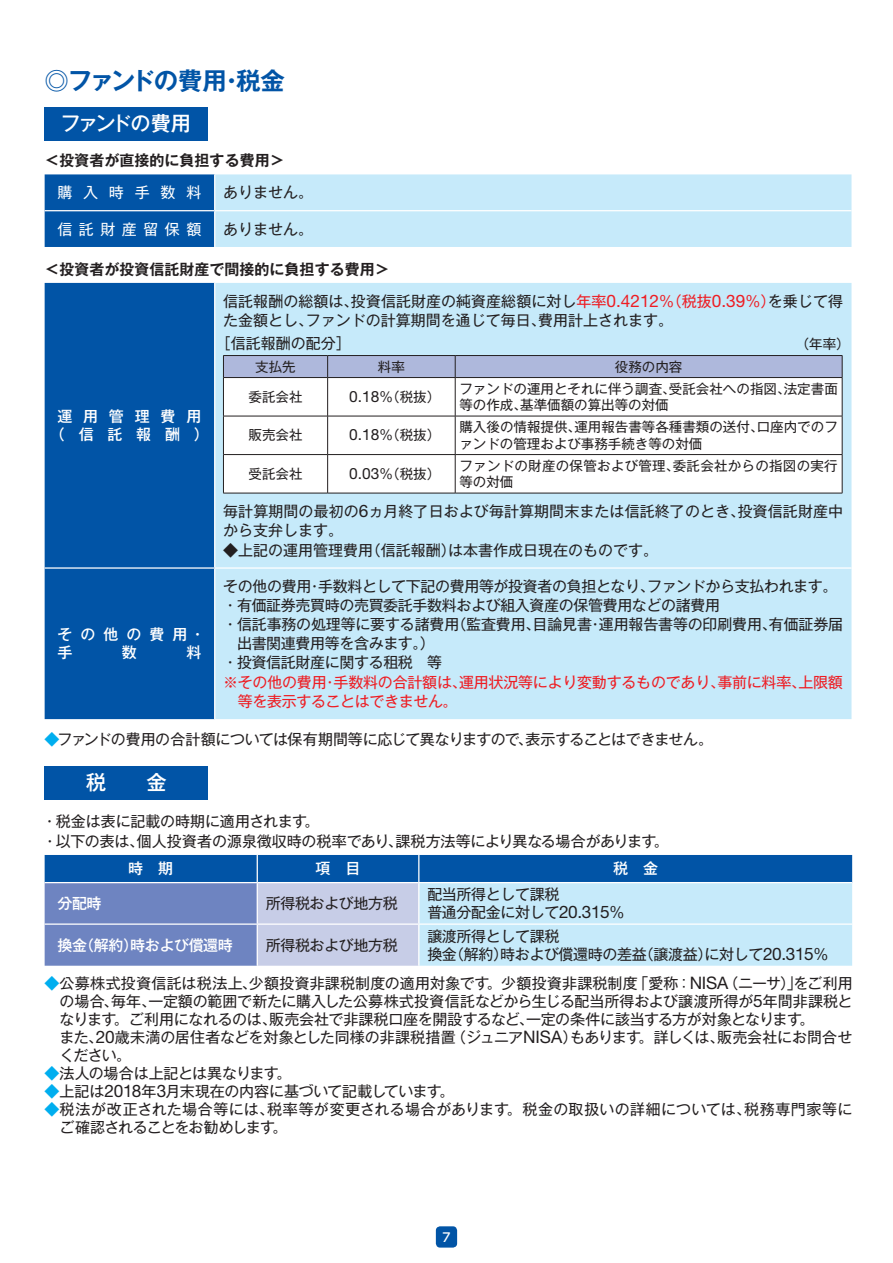
<style>
.page{position:relative;width:893px;height:1263px;background:#fff}
.page>*{position:absolute;margin:0;border:0;box-sizing:border-box;transform-origin:0 0}
.t1{font:700 24.45px "Gothic MB101 Pr 5 De";letter-spacing:-.05em;color:#0154a6}
.t2{font:500 20.25px "Gothic MB101 Pr 5";letter-spacing:-.09em;color:#fff}
.t3{font:15px/18px "Gothic MB101 Pr 5";letter-spacing:-.015em;color:#231f20}
.t4{font:15px/18px "Gothic MB101 Pr 5";letter-spacing:.015em;color:#231f20}
.t5{font:15px/19.2px "Gothic MB101 Pr 5";letter-spacing:-.015em;color:#ee1d23}
.t6{font:15px/19.2px "Gothic MB101 Pr 5";letter-spacing:.005em;color:#231f20}
.t7{font:15px "Gothic MB101 Pr 5";letter-spacing:-.035em;color:#231f20}
.t8{font:700 15px "Gothic MB101 Pr 5 De";color:#231f20}
.t9{font:500 15px/18px "Gothic MB101 Pr 5";letter-spacing:.535em;color:#fff}
.t10{font:15px "Gothic MB101 Pr 5";letter-spacing:.435em;color:#fff}
.t11{font:500 15px "Gothic MB101 Pr 5";letter-spacing:-.025em;color:#fff}
.t12{font:500 15px/18px "Gothic MB101 Pr 5";letter-spacing:.72em;color:#fff;text-align:center}
.t13{font:13.5px/16.5px "Gothic MB101 Pr 5";color:#231f20}
.t14{font:13.5px/16.5px "Gothic MB101 Pr 5";letter-spacing:.02em;color:#231f20}
.t15{font:500 12.15px "UD Shin Go Pro";color:#fff}
.s1{color:#ee1d23}
.s2{font-family:"Helvetica Neue";font-size:17.25px;color:#ee1d23}
.s3{font-family:"Helvetica Neue";font-size:15.45px}
.s4{font-family:"Helvetica Neue";font-size:17.25px}
.s5{color:#00aeef}
</style>
<div class="page">
<div style="left:436px;top:1226px;width:21px;height:21px;background:#0154a6;border-radius:4px"></div>
<div style="left:45px;top:107px;width:163px;height:33px;background:#0154a6"></div>
<div style="left:45px;top:174px;width:169px;height:73px;background:#0154a6"></div>
<div style="left:215px;top:174px;width:636px;height:73px;background:#c6eafa"></div>
<hr style="left:45px;top:210px;width:170px;height:1px;background:#fff">
<hr style="left:215px;top:210px;width:636px;height:1px;background:#fff">
<div style="left:45px;top:283px;width:169px;height:436px;background:#0154a6"></div>
<div style="left:215px;top:283px;width:636px;height:436px;background:#c6eafa"></div>
<hr style="left:45px;top:567px;width:170px;height:2px;background:#fff">
<hr style="left:215px;top:567px;width:636px;height:2px;background:#fff">
<svg style="left:224px;top:378px;width:618px;height:115px"></svg>
<div style="left:223px;top:355px;width:620px;height:22px;background:#aeb8dc"></div>
<hr style="left:223px;top:377px;width:105px;height:1px;background:#231f20">
<hr style="left:223px;top:378px;width:1px;height:38px;background:#231f20">
<hr style="left:328px;top:377px;width:127px;height:1px;background:#231f20">
<hr style="left:327px;top:378px;width:1px;height:38px;background:#231f20">
<hr style="left:455px;top:377px;width:387px;height:1px;background:#231f20">
<hr style="left:455px;top:378px;width:1px;height:38px;background:#231f20">
<hr style="left:842px;top:378px;width:1px;height:38px;background:#231f20">
<hr style="left:223px;top:416px;width:105px;height:1px;background:#231f20">
<hr style="left:223px;top:416px;width:1px;height:38px;background:#231f20">
<hr style="left:328px;top:416px;width:127px;height:1px;background:#231f20">
<hr style="left:327px;top:416px;width:1px;height:38px;background:#231f20">
<hr style="left:455px;top:416px;width:387px;height:1px;background:#231f20">
<hr style="left:455px;top:416px;width:1px;height:38px;background:#231f20">
<hr style="left:842px;top:416px;width:1px;height:38px;background:#231f20">
<hr style="left:223px;top:454px;width:105px;height:1px;background:#231f20">
<hr style="left:223px;top:455px;width:1px;height:38px;background:#231f20">
<hr style="left:328px;top:454px;width:127px;height:1px;background:#231f20">
<hr style="left:327px;top:455px;width:1px;height:38px;background:#231f20">
<hr style="left:455px;top:454px;width:387px;height:1px;background:#231f20">
<hr style="left:455px;top:455px;width:1px;height:38px;background:#231f20">
<hr style="left:842px;top:455px;width:1px;height:38px;background:#231f20">
<hr style="left:223px;top:493px;width:105px;height:1px;background:#231f20">
<hr style="left:328px;top:493px;width:127px;height:1px;background:#231f20">
<hr style="left:455px;top:493px;width:387px;height:1px;background:#231f20">
<div style="left:45px;top:766px;width:163px;height:33px;background:#0154a6"></div>
<svg style="left:45px;top:855px;width:807px;height:111px;background:#84acd7"></svg>
<hr style="left:45px;top:882px;width:212px;height:1px;background:#fff">
<hr style="left:257px;top:882px;width:162px;height:1px;background:#fff">
<hr style="left:257px;top:883px;width:1px;height:40px;background:#fff">
<hr style="left:419px;top:882px;width:433px;height:1px;background:#fff">
<hr style="left:418px;top:883px;width:1px;height:40px;background:#fff">
<hr style="left:45px;top:923px;width:212px;height:2px;background:#fff">
<hr style="left:257px;top:923px;width:162px;height:2px;background:#fff">
<hr style="left:257px;top:925px;width:1px;height:41px;background:#fff">
<hr style="left:419px;top:923px;width:433px;height:2px;background:#fff">
<hr style="left:418px;top:925px;width:1px;height:41px;background:#fff">
<h1 class="t1" style="left:45px;top:60px;width:242px">◎ファンドの費用・税金</h1>
<h2 class="t2" style="left:60px;top:107px;width:132px">ファンドの費用</h2>
<p class="t8" style="left:45px;top:148px;width:242px">＜投資者が直接的に負担する費用＞</p>
<p class="t10" style="left:57px;top:180px;width:145px">購入時手数料</p>
<p class="t3" style="left:223px;top:182px;width:91px">ありません。</p>
<p class="t10" style="left:57px;top:216px;width:145px">信託財産留保額</p>
<p class="t3" style="left:223px;top:219px;width:91px">ありません。</p>
<p class="t8" style="left:45px;top:257px;width:346px">＜投資者が投資信託財産で間接的に負担する費用＞</p>
<p class="t12" style="left:50px;top:406px;width:160px">運用管理費用（信託報酬）</p>
<p class="t3" style="left:223px;top:290px;width:621px;line-height:19.2px">信託報酬の総額は、投資信託財産の純資産総額に対し<span class="s1">年率</span><span class="s2">0.4212</span><span class="s1">％（税抜</span><span class="s2">0.39</span><span class="s1">％）</span>を乗じて得た金額とし、ファンドの計算期間を通じて毎日、費用計上されます。</p>
<p class="t3" style="left:216px;top:333px;width:136px">［信託報酬の配分］</p>
<p class="t13" style="left:796px;top:335px;width:55px">（年率）</p>
<p class="t13" style="left:255px;top:357px;width:42px">支払先</p>
<p class="t13" style="left:378px;top:357px;width:28px">料率</p>
<p class="t13" style="left:615px;top:357px;width:69px">役務の内容</p>
<p class="t13" style="left:249px;top:387px;width:55px">委託会社</p>
<p class="t13" style="left:349px;top:387px;width:92px"><span class="s3">0.18</span>％（税抜）</p>
<p class="t13" style="left:459px;top:379px;width:380px">ファンドの運用とそれに伴う調査、受託会社への指図、法定書面等の作成、基準価額の算出等の対価</p>
<p class="t13" style="left:249px;top:426px;width:55px">販売会社</p>
<p class="t13" style="left:349px;top:426px;width:92px"><span class="s3">0.18</span>％（税抜）</p>
<p class="t13" style="left:459px;top:418px;width:380px">購入後の情報提供、運用報告書等各種書類の送付、口座内でのファンドの管理および事務手続き等の対価</p>
<p class="t13" style="left:249px;top:464px;width:55px">受託会社</p>
<p class="t13" style="left:349px;top:464px;width:92px"><span class="s3">0.03</span>％（税抜）</p>
<p class="t14" style="left:459px;top:456px;width:380px">ファンドの財産の保管および管理、委託会社からの指図の実行等の対価</p>
<p class="t6" style="left:223px;top:501px;width:621px">毎計算期間の最初の<span class="s4">6</span>ヵ月終了日および毎計算期間末または信託終了のとき、投資信託財産中から支弁します。</p>
<p class="t3" style="left:223px;top:540px;width:437px">◆上記の運用管理費用（信託報酬）は本書作成日現在のものです。</p>
<p class="t3" style="left:223px;top:576px;width:616px">その他の費用・手数料として下記の費用等が投資者の負担となり、ファンドから支払われます。</p>
<p class="t3" style="left:223px;top:595px;width:499px">・有価証券売買時の売買委託手数料および組入資産の保管費用などの諸費用</p>
<p class="t3" style="left:223px;top:614px;width:622px">・信託事務の処理等に要する諸費用（監査費用、目論見書・運用報告書等の印刷費用、有価証券届</p>
<p class="t3" style="left:237px;top:633px;width:199px">出書関連費用等を含みます。）</p>
<p class="t3" style="left:223px;top:652px;width:221px">・投資信託財産に関する租税　等</p>
<p class="t5" style="left:238px;top:671px;width:606px;text-indent:-15px">※その他の費用・手数料の合計額は、運用状況等により変動するものであり、事前に料率、上限額等を表示することはできません。</p>
<p class="t7" style="left:45px;top:727px;width:670px"><span class="s5">◆</span>ファンドの費用の合計額については保有期間等に応じて異なりますので、表示することはできません。</p>
<h2 class="t2" style="left:86px;top:766px;width:83px">税　　金</h2>
<p class="t3" style="left:42px;top:810px;width:628px;line-height:19.5px">・税金は表に記載の時期に適用されます。<br>・以下の表は、個人投資者の源泉徴収時の税率であり、課税方法等により異なる場合があります。</p>
<p class="t9" style="left:128px;top:858px;width:46px">時　期</p>
<p class="t9" style="left:316px;top:858px;width:46px">項　目</p>
<p class="t9" style="left:613px;top:858px;width:46px">税　金</p>
<p class="t9" style="left:57px;top:893px;width:46px">分配時</p>
<p class="t3" style="left:266px;top:893px;width:134px">所得税および地方税</p>
<p class="t3" style="left:427px;top:884px;width:199px">配当所得として課税<br>普通分配金に対して<span class="s4">20.315</span>％</p>
<p class="t11" style="left:57px;top:932px;width:177px">換金（解約）時および償還時</p>
<p class="t3" style="left:266px;top:935px;width:133px">所得税および地方税</p>
<p class="t3" style="left:427px;top:925px;width:403px">譲渡所得として課税<br>換金（解約）時および償還時の差益（譲渡益）に対して<span class="s4">20.315</span>％</p>
<p class="t3" style="left:60px;top:973px;width:795px;text-indent:-15px"><span class="s5">◆</span>公募株式投資信託は税法上、少額投資非課税制度の適用対象です。少額投資非課税制度「愛称：<span class="s4">NISA</span>（ニーサ）」をご利用の場合、毎年、一定額の範囲で新たに購入した公募株式投資信託などから生じる配当所得および譲渡所得が<span class="s4">5</span>年間非課税となります。ご利用になれるのは、販売会社で非課税口座を開設するなど、一定の条件に該当する方が対象となります。<br>また、<span class="s4">20</span>歳未満の居住者などを対象とした同様の非課税措置（ジュニア<span class="s4">NISA</span>）もあります。詳しくは、販売会社にお問合せください。</p>
<p class="t3" style="left:45px;top:1063px;width:248px"><span class="s5">◆</span>法人の場合は上記とは異なります。</p>
<p class="t3" style="left:45px;top:1081px;width:411px"><span class="s5">◆</span>上記は<span class="s4">2018</span>年<span class="s4">3</span>月末現在の内容に基づいて記載しています。</p>
<p class="t4" style="left:60px;top:1099px;width:794px;text-indent:-15px"><span class="s5">◆</span>税法が改正された場合等には、税率等が変更される場合があります。税金の取扱いの詳細については、税務専門家等にご確認されることをお勧めします。</p>
<p class="t9" style="left:57px;top:624px;width:149px">その他の費用・手</p>
<p class="t9" style="left:122px;top:642px;width:16px">数</p>
<p class="t9" style="left:186px;top:642px;width:17px">料</p>
<p class="t15" style="left:442px;top:1227px;width:10px">7</p>
</div>
